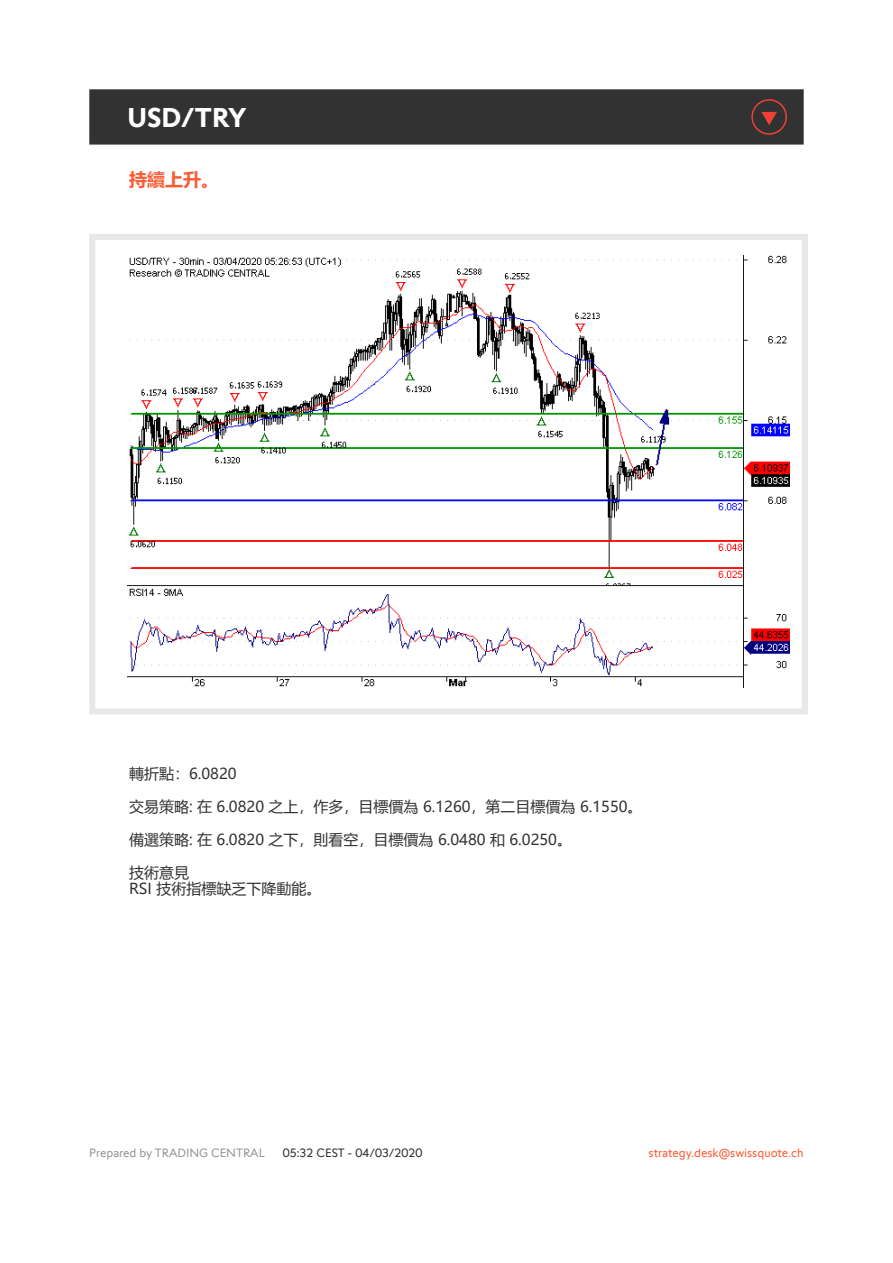
<style>
.page{position:relative;width:893px;height:1263px;background:#fff}
.page>*{position:absolute;margin:0;border:0;box-sizing:border-box;transform-origin:0 0}
.t1{font:700 27px "Swissquote CT";color:#fff}
.t2{font:700 18px "Microsoft Ya Hei UI";color:#fa5b35}
.t3{font:15px/16.5px "Microsoft Ya Hei UI";color:#323232}
.t4{font:12px "Swissquote CT";color:#fa5b35}
.t5{font:12px "Swissquote CT";color:#939598}
.t6{font:12px "Swissquote CT";color:#323232}
</style>
<div class="page">
<div style="left:89px;top:234px;width:719px;height:480px;border:6px solid #e9e8e7"></div>
<div style="left:89px;top:89px;width:715px;height:56px;background:#323232;border:2px solid #323232"></div>
<img style="left:128px;top:255px;width:661px;height:432px">
<svg style="left:751px;top:99px;width:36px;height:36px"></svg>
<h1 class="t1" style="left:128px;top:101px;width:120px">USD/TRY</h1>
<p class="t2" style="left:129px;top:167px;width:91px">持續上升。</p>
<p class="t3" style="left:129px;top:765px;width:109px">轉折點：6.0820</p>
<p class="t3" style="left:129px;top:798px;width:515px">交易策略: 在 6.0820 之上，作多，目標價為 6.1260，第二目標價為 6.1550。</p>
<p class="t3" style="left:129px;top:831px;width:444px">備選策略: 在 6.0820 之下，則看空，目標價為 6.0480 和 6.0250。</p>
<p class="t3" style="left:129px;top:864px;width:194px">技術意見<br>RSI 技術指標缺乏下降動能。</p>
<p class="t5" style="left:89px;top:1145px;width:177px">Prepared by TRADING CENTRAL</p>
<p class="t6" style="left:283px;top:1145px;width:141px">05:32 CEST - 04/03/2020</p>
<p class="t4" style="left:649px;top:1145px;width:157px">strategy.desk@swissquote.ch</p>
</div>
